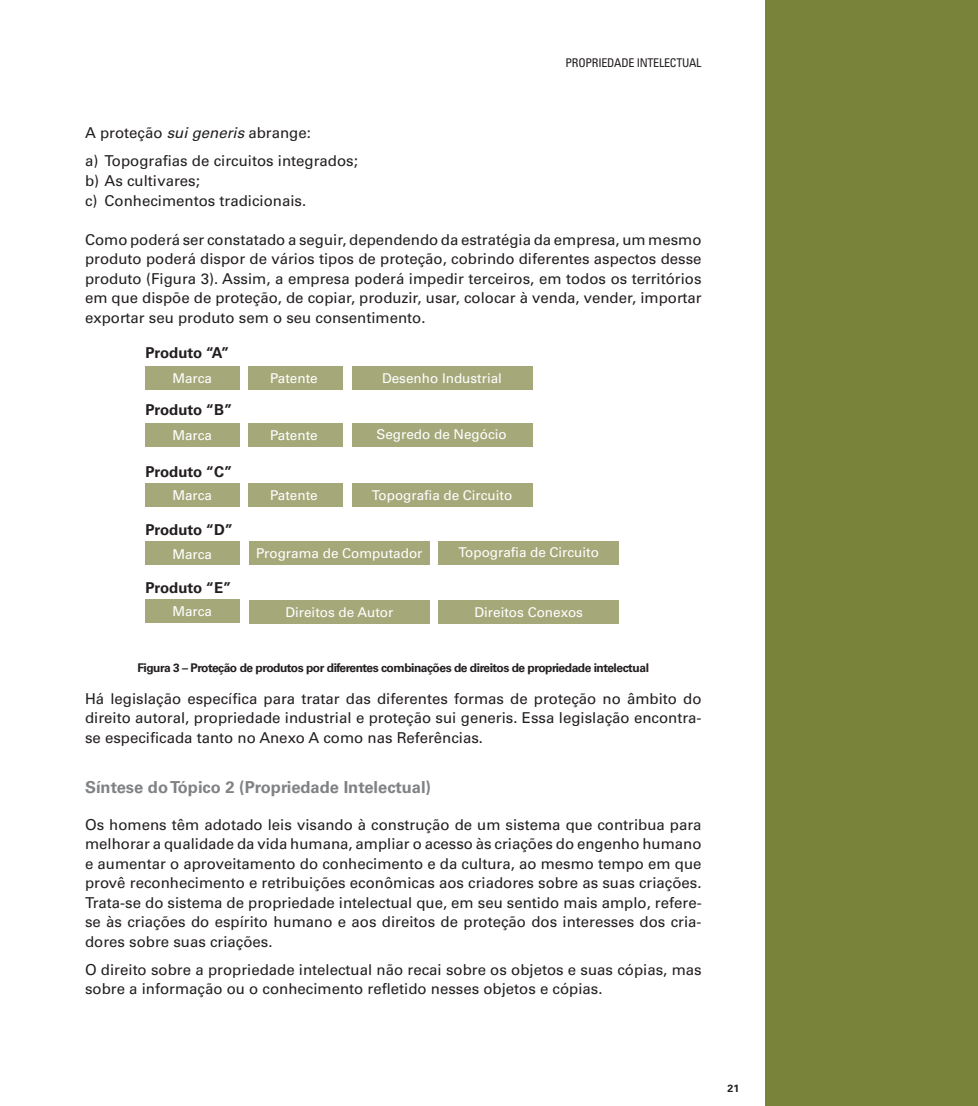
<style>
.page{position:relative;width:978px;height:1106px;background:#fff}
.page>*{position:absolute;margin:0;border:0;box-sizing:border-box;transform-origin:0 0}
.t1{font:700 16.5px "Univers LT Std";color:#808285}
.t2{font:15px/19.5px "Univers LT Std";color:#231f20}
.t3{font:700 15px "Univers LT Std";color:#231f20}
.t4{font:13.5px "Univers LT Std";color:#fff}
.t5{font:700 12px "Univers LT Std";letter-spacing:-.04em;color:#231f20}
.t6{font:condensed 12px "Univers LT Std";letter-spacing:-.02em;color:#231f20}
.t7{font:700 10.5px "Univers LT Std";color:#231f20}
.s1{font-style:italic}
</style>
<div class="page">
<div style="left:765px;top:0;width:213px;height:1106px;background:#79833a"></div>
<div style="left:249px;top:541px;width:181px;height:24px;background:#a5a97a"></div>
<div style="left:249px;top:600px;width:181px;height:24px;background:#a5a97a"></div>
<div style="left:438px;top:541px;width:181px;height:24px;background:#a5a97a"></div>
<div style="left:438px;top:600px;width:181px;height:24px;background:#a5a97a"></div>
<div style="left:145px;top:366px;width:95px;height:23px;background:#a5a97a"></div>
<div style="left:145px;top:423px;width:95px;height:23px;background:#a5a97a"></div>
<div style="left:145px;top:483px;width:95px;height:24px;background:#a5a97a"></div>
<div style="left:145px;top:541px;width:95px;height:24px;background:#a5a97a"></div>
<div style="left:145px;top:599px;width:95px;height:24px;background:#a5a97a"></div>
<div style="left:248px;top:366px;width:95px;height:23px;background:#a5a97a"></div>
<div style="left:248px;top:423px;width:95px;height:23px;background:#a5a97a"></div>
<div style="left:248px;top:483px;width:95px;height:24px;background:#a5a97a"></div>
<div style="left:352px;top:366px;width:180px;height:23px;background:#a5a97a"></div>
<div style="left:352px;top:423px;width:180px;height:23px;background:#a5a97a"></div>
<div style="left:352px;top:483px;width:180px;height:24px;background:#a5a97a"></div>
<p class="t6" style="left:566px;top:55px;width:8px">PROPRIEDADE</p>
<p class="t6" style="left:637px;top:55px;width:66px">INTELECTUAL</p>
<p class="t2" style="left:85px;top:119px;width:274px;line-height:28px">A proteção <span class="s1">sui generis</span> abrange:<br>a) Topografias de circuitos integrados;</p>
<p class="t2" style="left:85px;top:171px;width:223px">b) As cultivares;<br>c) Conhecimentos tradicionais.</p>
<p class="t2" style="left:85px;top:229px;width:618px;text-align:justify">Como poderá ser constatado a seguir, dependendo da estratégia da empresa, um mesmo produto poderá dispor de vários tipos de proteção, cobrindo diferentes aspectos desse produto (Figura 3). Assim, a empresa poderá impedir terceiros, em todos os territórios em que dispõe de proteção, de copiar, produzir, usar, colocar à venda, vender, importar exportar seu produto sem o seu consentimento.</p>
<p class="t3" style="left:145px;top:344px;width:85px">Produto “A”</p>
<p class="t4" style="left:172px;top:370px;width:41px">Marca</p>
<p class="t4" style="left:270px;top:370px;width:49px">Patente</p>
<p class="t4" style="left:382px;top:370px;width:122px">Desenho Industrial</p>
<p class="t3" style="left:145px;top:401px;width:88px">Produto “B”</p>
<p class="t4" style="left:172px;top:427px;width:41px">Marca</p>
<p class="t3" style="left:145px;top:463px;width:88px">Produto “C”</p>
<p class="t4" style="left:172px;top:487px;width:41px">Marca</p>
<p class="t3" style="left:145px;top:521px;width:89px">Produto “D”</p>
<p class="t4" style="left:172px;top:546px;width:41px">Marca</p>
<p class="t3" style="left:145px;top:579px;width:88px">Produto “E”</p>
<p class="t4" style="left:172px;top:603px;width:41px">Marca</p>
<p class="t4" style="left:270px;top:427px;width:49px">Patente</p>
<p class="t4" style="left:270px;top:487px;width:49px">Patente</p>
<p class="t4" style="left:377px;top:426px;width:132px">Segredo de Negócio</p>
<p class="t4" style="left:372px;top:487px;width:142px">Topografia de Circuito</p>
<p class="t4" style="left:256px;top:545px;width:168px">Programa de Computador</p>
<p class="t4" style="left:285px;top:604px;width:110px">Direitos de Autor</p>
<p class="t4" style="left:458px;top:544px;width:142px">Topografia de Circuito</p>
<p class="t4" style="left:474px;top:604px;width:110px">Direitos Conexos</p>
<p class="t5" style="left:137px;top:660px;width:513px">Figura 3 – Proteção de produtos por diferentes combinações de direitos de propriedade intelectual</p>
<p class="t2" style="left:85px;top:688px;width:618px;text-align:justify">Há legislação específica para tratar das diferentes formas de proteção no âmbito do direito autoral, propriedade industrial e proteção sui generis. Essa legislação encontra&shy;se especificada tanto no Anexo A como nas Referências.</p>
<p class="t1" style="left:85px;top:778px;width:348px">Síntese do Tópico 2 (Propriedade Intelectual)</p>
<p class="t2" style="left:85px;top:815px;width:618px;text-align:justify">Os homens têm adotado leis visando à construção de um sistema que contribua para melhorar a qualidade da vida humana, ampliar o acesso às criações do engenho humano e aumentar o aproveitamento do conhecimento e da cultura, ao mesmo tempo em que provê reconhecimento e retribuições econômicas aos criadores sobre as suas criações.<br>Trata-se do sistema de propriedade intelectual que, em seu sentido mais amplo, refere&shy;se às criações do espírito humano e aos direitos de proteção dos interesses dos cria&shy;dores sobre suas criações.</p>
<p class="t2" style="left:85px;top:960px;width:618px">O direito sobre a propriedade intelectual não recai sobre os objetos e suas cópias, mas sobre a informação ou o conhecimento refletido nesses objetos e cópias.</p>
<p class="t7" style="left:728px;top:1081px;width:13px">21</p>
</div>
